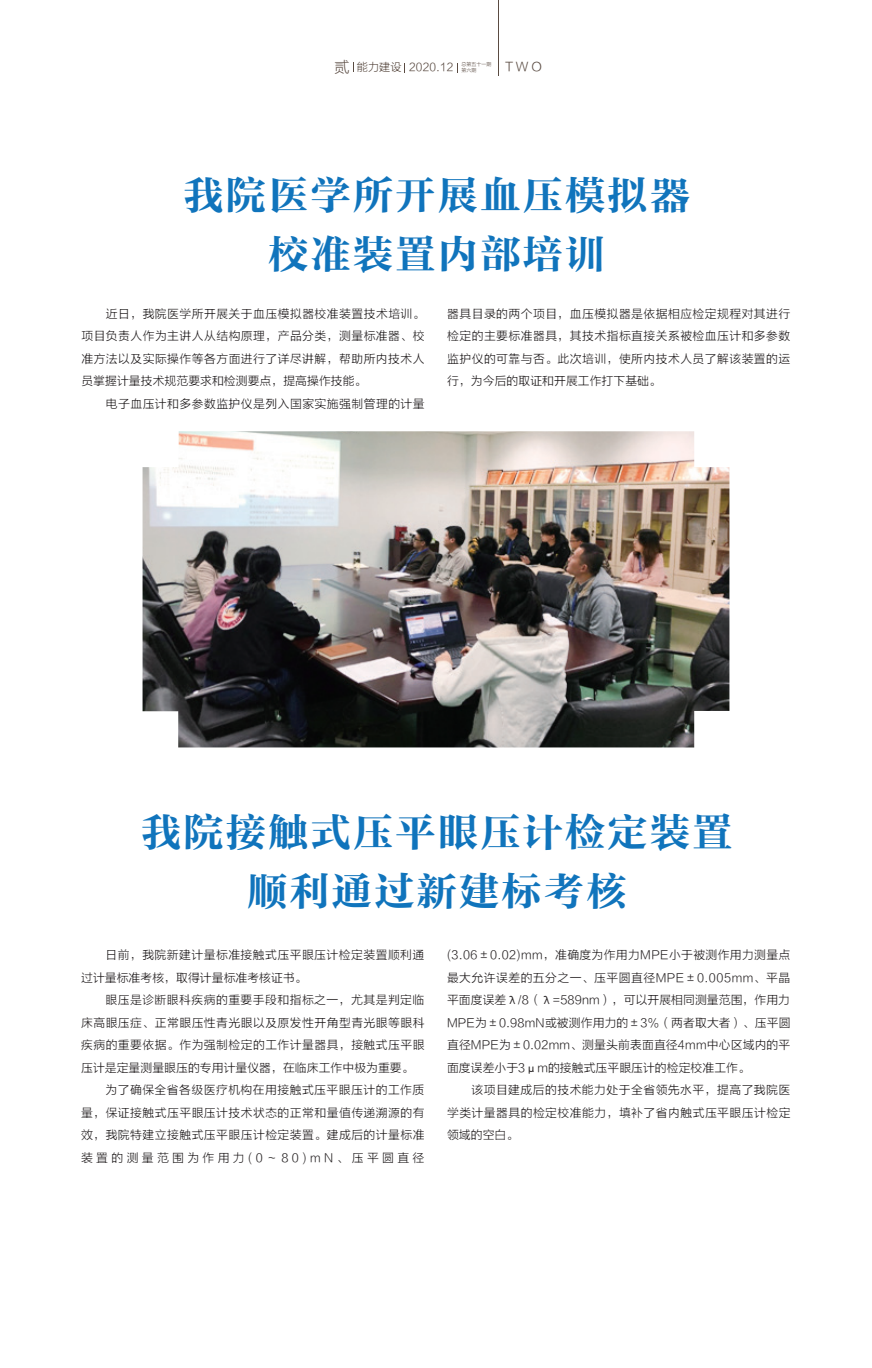
<style>
.page{position:relative;width:872px;height:1368px;background:#fff}
.page>*{position:absolute;margin:0;border:0;box-sizing:border-box;transform-origin:0 0}
.t1{font:40px/59px "FZCYSJW GB1 0";letter-spacing:.06em;color:#1074bc;text-align:center}
.t2{font:12.5px "FZLTXHK GBK1 0";color:#5a4b42}
.t3{font:11.88px/22.5px "FZLTXHK GBK1 0";letter-spacing:.035em;color:#231f20;text-align:justify}
.t4{font:11.88px "FZLTXHK GBK1 0";color:#231f20}
.t5{font:11.88px "FZLTXHK GBK1 0";letter-spacing:.28em;color:#231f20}
.t6{font:11.25px "FZLTXHK GBK1 0";color:#5a4b42}
.t7{font:5px/6px "FZLTXHK GBK1 0";color:#594a41}
.s1{font-family:"Microsoft Ya Hei";font-weight:300;font-size:15px}
</style>
<div class="page">
<img style="left:142px;top:431px;width:587px;height:316px">
<hr style="left:498px;top:0;width:1px;height:75px;background:#5a4b42">
<p class="t6" style="left:334px;top:61px;width:120px"><span class="s1">贰</span> 能力建设 2020.12</p>
<p class="t7" style="left:461px;top:62px;width:31px">总第五十一期第六期</p>
<p class="t2" style="left:505px;top:60px;width:38px">TWO</p>
<h1 class="t1" style="left:183px;top:167px;width:508px">我院医学所开展血压模拟器校准装置内部培训</h1>
<p class="t3" style="left:81px;top:303px;width:345px;text-indent:24px">近日，我院医学所开展关于血压模拟器校准装置技术培训。项目负责人作为主讲人从结构原理，产品分类，测量标准器、校准方法以及实际操作等各方面进行了详尽讲解，帮助所内技术人员掌握计量技术规范要求和检测要点，提高操作技能。</p>
<p class="t3" style="left:106px;top:393px;width:320px">电子血压计和多参数监护仪是列入国家实施强制管理的计量</p>
<p class="t3" style="left:447px;top:303px;width:345px">器具目录的两个项目，血压模拟器是依据相应检定规程对其进行检定的主要标准器具，其技术指标直接关系被检血压计和多参数监护仪的可靠与否。此次培训，使所内技术人员了解该装置的运行，为今后的取证和开展工作打下基础。</p>
<h1 class="t1" style="left:141px;top:804px;width:593px">我院接触式压平眼压计检定装置顺利通过新建标考核</h1>
<p class="t3" style="left:81px;top:944px;width:345px;text-indent:24px">日前，我院新建计量标准接触式压平眼压计检定装置顺利通过计量标准考核，取得计量标准考核证书。</p>
<p class="t3" style="left:105px;top:989px;width:320px">眼压是诊断眼科疾病的重要手段和指标之一，尤其是判定临</p>
<p class="t3" style="left:81px;top:1011px;width:345px">床高眼压症、正常眼压性青光眼以及原发性开角型青光眼等眼科</p>
<p class="t3" style="left:81px;top:1034px;width:345px">疾病的重要依据。作为强制检定的工作计量器具，接触式压平眼</p>
<p class="t4" style="left:81px;top:1061px;width:334px">压计是定量测量眼压的专用计量仪器，在临床工作中极为重要。</p>
<p class="t3" style="left:105px;top:1079px;width:320px">为了确保全省各级医疗机构在用接触式压平眼压计的工作质</p>
<p class="t3" style="left:81px;top:1101px;width:345px">量，保证接触式压平眼压计技术状态的正常和量值传递溯源的有</p>
<p class="t3" style="left:81px;top:1124px;width:345px">效，我院特建立接触式压平眼压计检定装置。建成后的计量标准</p>
<p class="t5" style="left:81px;top:1151px;width:345px">装置的测量范围为作用力(0～80)mN、压平圆直径</p>
<p class="t3" style="left:447px;top:944px;width:345px">(3.06±0.02)mm，准确度为作用力MPE小于被测作用力测量点最大允许误差的五分之一、压平圆直径MPE±0.005mm、平晶平面度误差λ/8（λ=589nm），可以开展相同测量范围，作用力MPE为±0.98mN或被测作用力的±3%（两者取大者）、压平圆直径MPE为±0.02mm、测量头前表面直径4mm中心区域内的平面度误差小于3μm的接触式压平眼压计的检定校准工作。</p>
<p class="t3" style="left:447px;top:1079px;width:345px;text-indent:24px">该项目建成后的技术能力处于全省领先水平，提高了我院医学类计量器具的检定校准能力，填补了省内触式压平眼压计检定领域的空白。</p>
</div>
